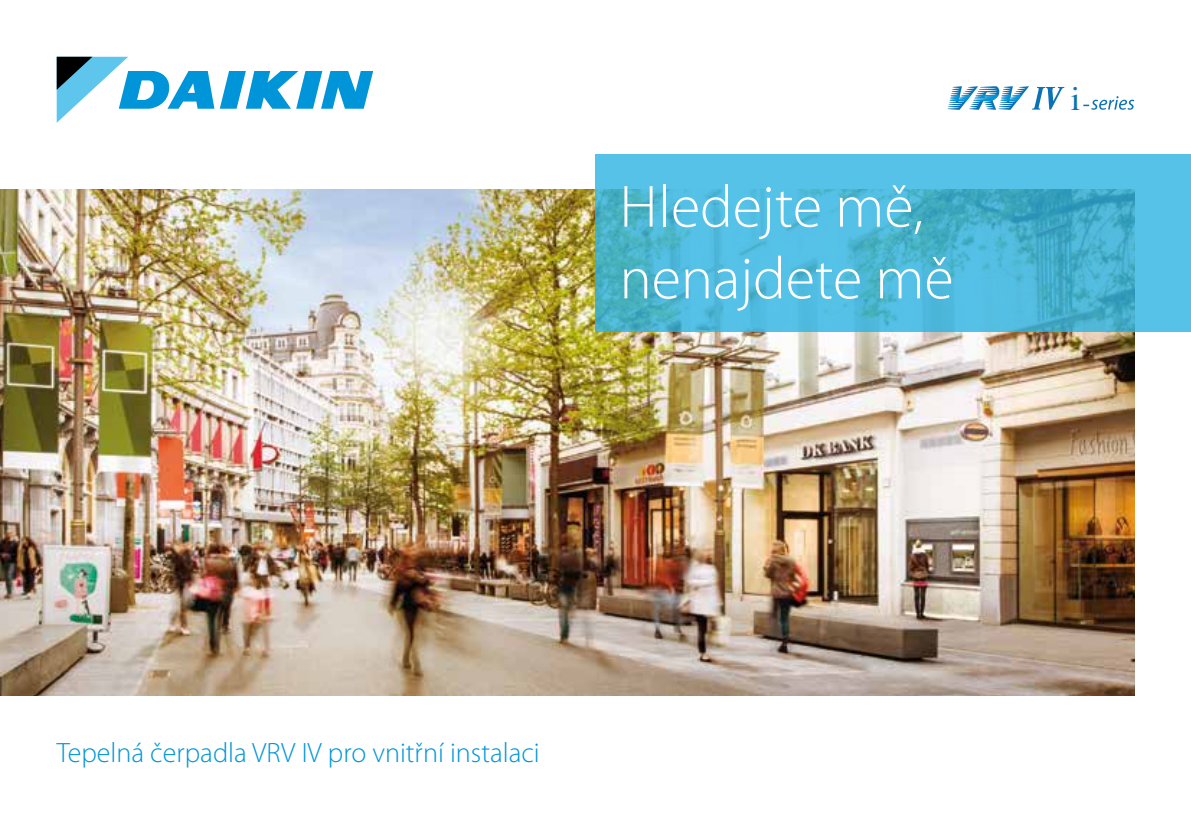
<style>
.page{position:relative;width:1191px;height:840px;background:#fff}
.page>*{position:absolute;margin:0;border:0;box-sizing:border-box;transform-origin:0 0}
.t1{font:300 60px/71.6px "Myriad Pro";color:#fff}
.t2{font:33.8px "Times";color:#0b72b5}
.t3{font:300 28px "Myriad Pro";color:#0095d8}
</style>
<div class="page">
<img style="left:0;top:189px;width:1134px;height:506px">
<svg style="left:1083px;top:96px;width:51px;height:14px"></svg>
<svg style="left:947px;top:86px;width:117px;height:24px"></svg>
<svg style="left:220px;top:71px;width:153px;height:38px"></svg>
<svg style="left:57px;top:57px;width:157px;height:66px"></svg>
<svg style="left:595px;top:154px;width:596px;height:178px;background:#4eb9da"></svg>
<h1 class="t1" style="left:619px;top:172px;width:335px">Hledejte mě, nenajdete mě</h1>
<p class="t2" style="left:1070px;top:67px;width:11px">i</p>
<p class="t3" style="left:57px;top:736px;width:484px">Tepelná čerpadla VRV IV pro vnitřní instalaci</p>
</div>
